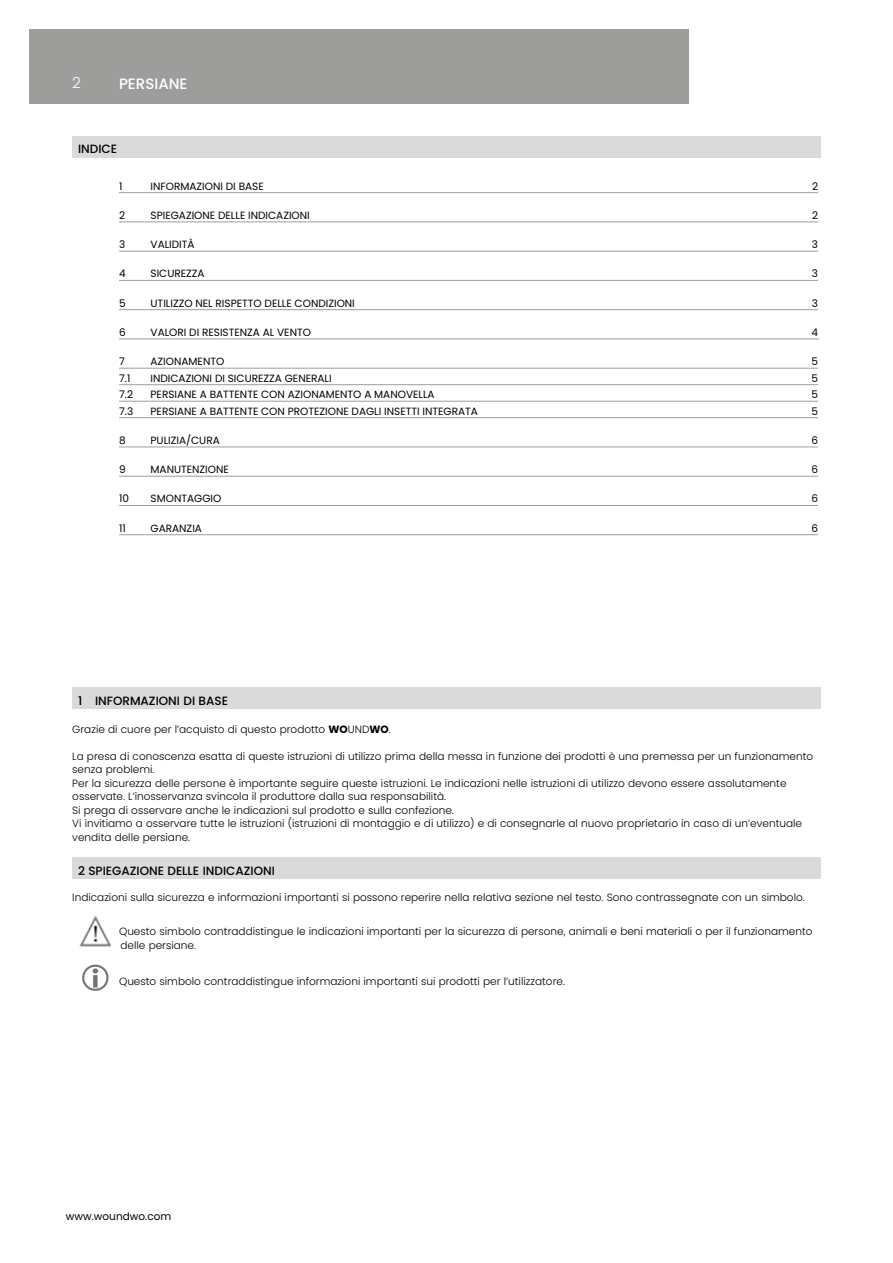
<style>
.page{position:relative;width:893px;height:1263px;background:#fff}
.page>*{position:absolute;margin:0;border:0;box-sizing:border-box;transform-origin:0 0}
.t1{font:300 15.15px "Poppins";color:#fff}
.t2{font:500 15px "Poppins";color:#fff}
.t3{font:500 12px "Poppins";color:#000}
.t4{font:300 10.5px/13.5px "Poppins";color:#000}
.t5{font:10.5px "Poppins";color:#000}
.s1{font-weight:700}
</style>
<div class="page">
<div style="left:30px;top:30px;width:659px;height:74px;background:#9d9d9c"></div>
<img style="left:79px;top:915px;width:33px;height:32px">
<svg style="left:82px;top:965px;width:27px;height:26px"></svg>
<hr style="left:119px;top:192px;width:699px;height:1px;background:#9d9d9c">
<hr style="left:119px;top:222px;width:699px;height:1px;background:#9d9d9c">
<hr style="left:119px;top:251px;width:699px;height:1px;background:#9d9d9c">
<hr style="left:119px;top:280px;width:699px;height:1px;background:#9d9d9c">
<hr style="left:119px;top:309px;width:699px;height:1px;background:#9d9d9c">
<hr style="left:119px;top:339px;width:700px;height:1px;background:#9d9d9c">
<hr style="left:119px;top:368px;width:699px;height:1px;background:#9d9d9c">
<hr style="left:119px;top:384px;width:699px;height:1px;background:#9d9d9c">
<hr style="left:119px;top:401px;width:699px;height:1px;background:#9d9d9c">
<hr style="left:119px;top:417px;width:699px;height:1px;background:#9d9d9c">
<hr style="left:119px;top:447px;width:699px;height:1px;background:#9d9d9c">
<hr style="left:119px;top:476px;width:699px;height:1px;background:#9d9d9c">
<hr style="left:119px;top:505px;width:699px;height:1px;background:#9d9d9c">
<hr style="left:119px;top:534px;width:699px;height:1px;background:#9d9d9c">
<div style="left:72px;top:136px;width:749px;height:21px;background:#dadada"></div>
<div style="left:72px;top:688px;width:749px;height:21px;background:#dadada"></div>
<div style="left:72px;top:858px;width:749px;height:21px;background:#dadada"></div>
<h1 class="t1" style="left:72px;top:74px;width:10px">2</h1>
<h2 class="t2" style="left:119px;top:75px;width:70px">PERSIANE</h2>
<p class="t3" style="left:78px;top:142px;width:41px">INDICE</p>
<p class="t5" style="left:119px;top:180px;width:5px">1</p>
<p class="t5" style="left:151px;top:180px;width:115px">INFORMAZIONI DI BASE</p>
<p class="t5" style="left:812px;top:180px;width:8px">2</p>
<p class="t5" style="left:119px;top:209px;width:8px">2</p>
<p class="t5" style="left:151px;top:209px;width:161px">SPIEGAZIONE DELLE INDICAZIONI</p>
<p class="t5" style="left:812px;top:209px;width:8px">2</p>
<p class="t5" style="left:119px;top:238px;width:8px">3</p>
<p class="t5" style="left:151px;top:238px;width:46px">VALIDITÀ</p>
<p class="t5" style="left:812px;top:238px;width:8px">3</p>
<p class="t5" style="left:119px;top:268px;width:8px">4</p>
<p class="t5" style="left:151px;top:268px;width:56px">SICUREZZA</p>
<p class="t5" style="left:812px;top:268px;width:8px">3</p>
<p class="t5" style="left:119px;top:297px;width:8px">5</p>
<p class="t5" style="left:151px;top:297px;width:206px">UTILIZZO NEL RISPETTO DELLE CONDIZIONI</p>
<p class="t5" style="left:812px;top:297px;width:8px">3</p>
<p class="t5" style="left:119px;top:326px;width:8px">6</p>
<p class="t5" style="left:151px;top:326px;width:162px">VALORI DI RESISTENZA AL VENTO</p>
<p class="t5" style="left:811px;top:326px;width:8px">4</p>
<p class="t5" style="left:119px;top:355px;width:7px">7</p>
<p class="t5" style="left:151px;top:355px;width:75px">AZIONAMENTO</p>
<p class="t5" style="left:811px;top:355px;width:8px">5</p>
<p class="t5" style="left:119px;top:372px;width:13px">7.1</p>
<p class="t5" style="left:151px;top:372px;width:183px">INDICAZIONI DI SICUREZZA GENERALI</p>
<p class="t5" style="left:811px;top:372px;width:8px">5</p>
<p class="t5" style="left:119px;top:388px;width:15px">7.2</p>
<p class="t5" style="left:151px;top:388px;width:286px">PERSIANE A BATTENTE CON AZIONAMENTO A MANOVELLA</p>
<p class="t5" style="left:811px;top:388px;width:8px">5</p>
<p class="t5" style="left:119px;top:405px;width:16px">7.3</p>
<p class="t5" style="left:151px;top:405px;width:329px">PERSIANE A BATTENTE CON PROTEZIONE DAGLI INSETTI INTEGRATA</p>
<p class="t5" style="left:811px;top:405px;width:8px">5</p>
<p class="t5" style="left:119px;top:434px;width:8px">8</p>
<p class="t5" style="left:151px;top:434px;width:71px">PULIZIA/CURA</p>
<p class="t5" style="left:811px;top:434px;width:8px">6</p>
<p class="t5" style="left:119px;top:463px;width:8px">9</p>
<p class="t5" style="left:151px;top:463px;width:80px">MANUTENZIONE</p>
<p class="t5" style="left:811px;top:463px;width:8px">6</p>
<p class="t5" style="left:119px;top:493px;width:11px">10</p>
<p class="t5" style="left:151px;top:493px;width:72px">SMONTAGGIO</p>
<p class="t5" style="left:811px;top:493px;width:8px">6</p>
<p class="t5" style="left:119px;top:522px;width:8px">11</p>
<p class="t5" style="left:151px;top:522px;width:53px">GARANZIA</p>
<p class="t5" style="left:811px;top:522px;width:8px">6</p>
<p class="t3" style="left:78px;top:693px;width:152px">1 INFORMAZIONI DI BASE</p>
<p class="t4" style="left:72px;top:722px;width:320px">Grazie di cuore per l’acquisto di questo prodotto <span class="s1">WO</span>UND<span class="s1">WO</span>.</p>
<p class="t4" style="left:72px;top:749px;width:742px">La presa di conoscenza esatta di queste istruzioni di utilizzo prima della messa in funzione dei prodotti è una premessa per un funzionamento senza problemi.<br>Per la sicurezza delle persone è importante seguire queste istruzioni. Le indicazioni nelle istruzioni di utilizzo devono essere assolutamente osservate. L’inosservanza svincola il produttore dalla sua responsabilità.<br>Si prega di osservare anche le indicazioni sul prodotto e sulla confezione.<br>Vi invitiamo a osservare tutte le istruzioni (istruzioni di montaggio e di utilizzo) e di consegnarle al nuovo proprietario in caso di un’eventuale vendita delle persiane.</p>
<p class="t3" style="left:78px;top:863px;width:198px">2 SPIEGAZIONE DELLE INDICAZIONI</p>
<p class="t4" style="left:72px;top:890px;width:734px">Indicazioni sulla sicurezza e informazioni importanti si possono reperire nella relativa sezione nel testo. Sono contrassegnate con un simbolo.</p>
<p class="t4" style="left:119px;top:925px;width:695px">Questo simbolo contraddistingue le indicazioni importanti per la sicurezza di persone, animali e beni materiali o per il funzionamento delle persiane.</p>
<p class="t4" style="left:119px;top:974px;width:447px">Questo simbolo contraddistingue informazioni importanti sui prodotti per l’utilizzatore.</p>
<p class="t5" style="left:66px;top:1211px;width:107px">www.woundwo.com</p>
</div>
